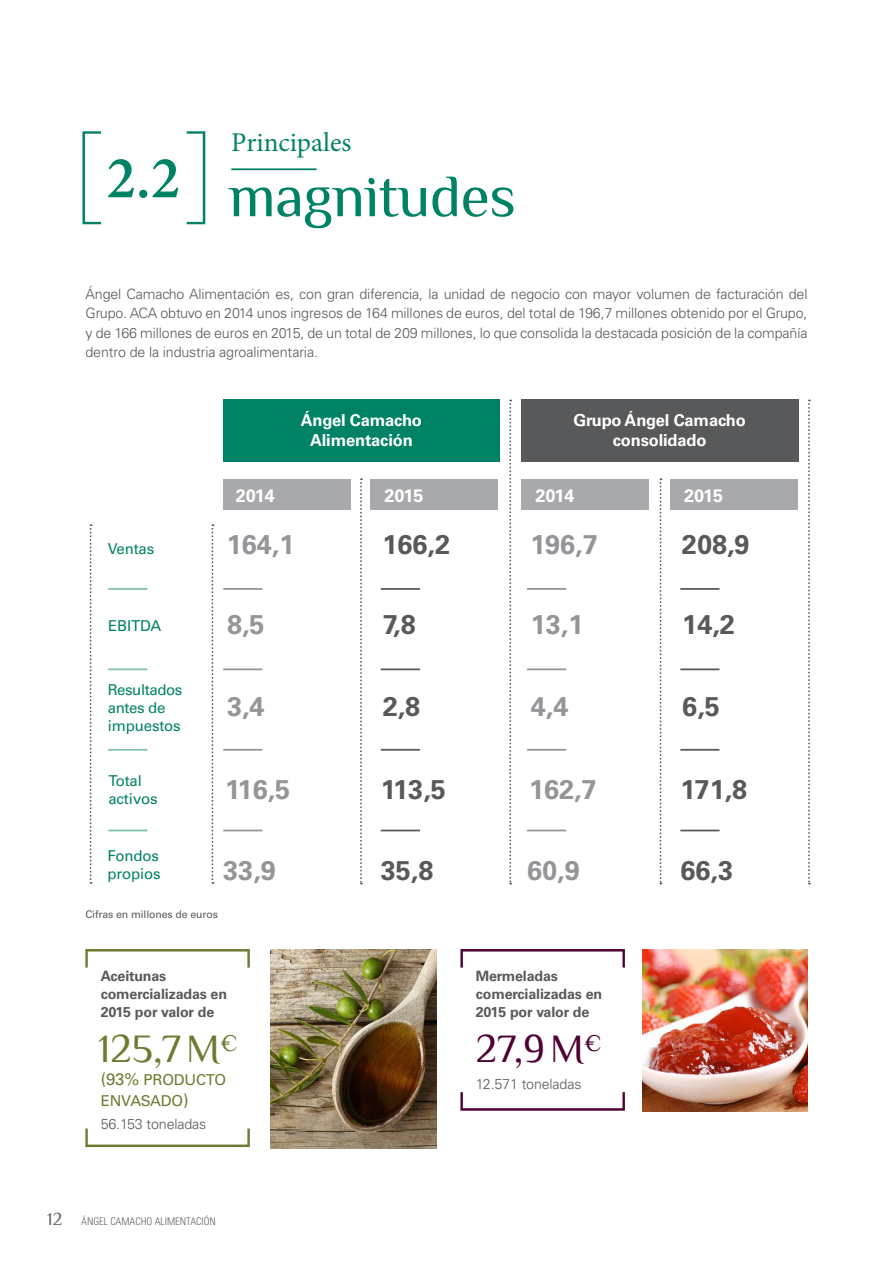
<style>
.page{position:relative;width:893px;height:1263px;background:#fff}
.page>*{position:absolute;margin:0;border:0;box-sizing:border-box;transform-origin:0 0}
.t1{font:60px "Philosopher";letter-spacing:-.01em;color:#008265}
.t2{font:600 60px "Minion Pro";color:#008265}
.t3{font:40.2px "Philosopher";color:#707932}
.t4{font:40.2px "Philosopher";color:#4f0035}
.t5{font:27.15px "Minion Pro";color:#008265}
.t6{font:700 27px "Univers LT Std";color:#939598}
.t7{font:700 27px "Univers LT Std";color:#58595b}
.t8{font:700 18px "Univers LT Std";color:#fff}
.t9{font:700 16.5px/19.5px "Univers LT Std";letter-spacing:-.01em;color:#fff;text-align:center}
.t10{font:15px/18px "Univers LT Std";letter-spacing:-.01em;color:#008265}
.t11{font:15px/21.1px "Univers LT Std";letter-spacing:-.01em;color:#707932}
.t12{font:300 14.25px/19.5px "Univers LT Std";letter-spacing:-.01em;color:#58595b;text-align:justify}
.t13{font:700 14.25px/18px "Univers LT Std";letter-spacing:-.01em;color:#58595b}
.t14{font:300 condensed 10.5px "Univers LT Std";color:#636466}
.t15{font:10.5px "Univers LT Std";letter-spacing:-.01em;color:#58595b}
.s1{font-size:16.65px}
.s2{font-family:"Philosopher";font-weight:400;font-stretch:normal;font-size:18px}
</style>
<div class="page">
<div style="left:670px;top:479px;width:127px;height:31px;background:#a7a9ac"></div>
<div style="left:370px;top:479px;width:128px;height:31px;background:#a7a9ac"></div>
<div style="left:521px;top:479px;width:128px;height:31px;background:#a7a9ac"></div>
<div style="left:223px;top:479px;width:127px;height:31px;background:#a7a9ac"></div>
<svg style="left:187px;top:131px;width:18px;height:93px"></svg>
<svg style="left:82px;top:131px;width:19px;height:93px"></svg>
<hr style="left:680px;top:588px;width:39px;height:2px;background:#58595b">
<hr style="left:381px;top:588px;width:39px;height:2px;background:#58595b">
<hr style="left:527px;top:588px;width:39px;height:2px;background:#939598">
<hr style="left:223px;top:588px;width:39px;height:2px;background:#939598">
<hr style="left:108px;top:588px;width:39px;height:2px;background:#80c0b2">
<hr style="left:680px;top:668px;width:39px;height:2px;background:#58595b">
<hr style="left:381px;top:668px;width:39px;height:2px;background:#58595b">
<hr style="left:527px;top:668px;width:39px;height:2px;background:#939598">
<hr style="left:223px;top:668px;width:39px;height:2px;background:#939598">
<hr style="left:108px;top:668px;width:39px;height:2px;background:#80c0b2">
<hr style="left:680px;top:749px;width:39px;height:2px;background:#58595b">
<hr style="left:381px;top:749px;width:39px;height:2px;background:#58595b">
<hr style="left:527px;top:749px;width:39px;height:2px;background:#939598">
<hr style="left:223px;top:749px;width:39px;height:2px;background:#939598">
<hr style="left:108px;top:749px;width:39px;height:2px;background:#80c0b2">
<hr style="left:680px;top:830px;width:39px;height:1px;background:#58595b">
<hr style="left:381px;top:830px;width:39px;height:1px;background:#58595b">
<hr style="left:527px;top:830px;width:39px;height:1px;background:#939598">
<hr style="left:223px;top:830px;width:39px;height:1px;background:#939598">
<hr style="left:108px;top:830px;width:39px;height:1px;background:#80c0b2">
<div style="left:223px;top:400px;width:277px;height:62px;background:#008265"></div>
<div style="left:521px;top:400px;width:277px;height:62px;background:#58595b"></div>
<img style="left:271px;top:949px;width:165px;height:199px">
<img style="left:643px;top:949px;width:165px;height:162px">
<svg style="left:85px;top:949px;width:165px;height:18px"></svg>
<svg style="left:460px;top:949px;width:165px;height:18px"></svg>
<svg style="left:85px;top:1128px;width:165px;height:19px"></svg>
<svg style="left:460px;top:1092px;width:165px;height:19px"></svg>
<svg style="left:660px;top:478px;width:1px;height:406px"></svg>
<svg style="left:360px;top:478px;width:2px;height:406px"></svg>
<svg style="left:212px;top:524px;width:1px;height:360px"></svg>
<svg style="left:90px;top:524px;width:2px;height:360px"></svg>
<svg style="left:509px;top:400px;width:2px;height:484px"></svg>
<svg style="left:808px;top:400px;width:2px;height:484px"></svg>
<hr style="left:231px;top:168px;width:86px;height:2px;background:#008265">
<h1 class="t2" style="left:106px;top:137px;width:75px">2.2</h1>
<h3 class="t5" style="left:231px;top:124px;width:122px">Principales</h3>
<h1 class="t1" style="left:229px;top:165px;width:289px">magnitudes</h1>
<p class="t12" style="left:86px;top:284px;width:723px">Ángel Camacho Alimentación es, con gran diferencia, la unidad de negocio con mayor volumen de facturación del Grupo. ACA obtuvo en 2014 unos ingresos de 164 millones de euros, del total de 196,7 millones obtenido por el Grupo, y de 166 millones de euros en 2015, de un total de 209 millones, lo que consolida la destacada posición de la compañía dentro de la industria agroalimentaria.</p>
<p class="t9" style="left:301px;top:411px;width:123px">Ángel Camacho<br>Alimentación</p>
<p class="t9" style="left:573px;top:411px;width:174px">Grupo Ángel Camacho consolidado</p>
<p class="t10" style="left:108px;top:540px;width:48px">Ventas</p>
<p class="t10" style="left:108px;top:617px;width:55px">EBITDA</p>
<p class="t10" style="left:108px;top:681px;width:76px">Resultados antes de impuestos</p>
<p class="t10" style="left:108px;top:771px;width:51px">Total activos</p>
<p class="t10" style="left:107px;top:847px;width:55px">Fondos propios</p>
<p class="t8" style="left:236px;top:485px;width:41px">2014</p>
<p class="t8" style="left:384px;top:485px;width:41px">2015</p>
<p class="t8" style="left:535px;top:485px;width:41px">2014</p>
<p class="t8" style="left:684px;top:485px;width:41px">2015</p>
<h3 class="t6" style="left:227px;top:529px;width:69px">164,1</h3>
<h3 class="t7" style="left:382px;top:529px;width:69px">166,2</h3>
<h3 class="t6" style="left:531px;top:529px;width:69px">196,7</h3>
<h3 class="t7" style="left:682px;top:529px;width:69px">208,9</h3>
<h3 class="t6" style="left:227px;top:608px;width:39px">8,5</h3>
<h3 class="t7" style="left:383px;top:608px;width:34px">7,8</h3>
<h3 class="t6" style="left:531px;top:608px;width:54px">13,1</h3>
<h3 class="t7" style="left:682px;top:608px;width:54px">14,2</h3>
<h3 class="t6" style="left:227px;top:690px;width:39px">3,4</h3>
<h3 class="t7" style="left:383px;top:690px;width:39px">2,8</h3>
<h3 class="t6" style="left:531px;top:690px;width:39px">4,4</h3>
<h3 class="t7" style="left:682px;top:690px;width:39px">6,5</h3>
<h3 class="t6" style="left:225px;top:774px;width:67px">116,5</h3>
<h3 class="t7" style="left:381px;top:774px;width:67px">113,5</h3>
<h3 class="t6" style="left:529px;top:774px;width:69px">162,7</h3>
<h3 class="t7" style="left:680px;top:774px;width:68px">171,8</h3>
<h3 class="t6" style="left:223px;top:855px;width:54px">33,9</h3>
<h3 class="t7" style="left:381px;top:855px;width:54px">35,8</h3>
<h3 class="t6" style="left:527px;top:855px;width:54px">60,9</h3>
<h3 class="t7" style="left:680px;top:855px;width:54px">66,3</h3>
<p class="t15" style="left:85px;top:908px;width:134px">Cifras en millones de euros</p>
<p class="t13" style="left:101px;top:967px;width:128px">Aceitunas comercializadas en<br>2015 por valor de</p>
<p class="t13" style="left:476px;top:967px;width:128px">Mermeladas comercializadas en<br>2015 por valor de</p>
<h2 class="t3" style="left:98px;top:1027px;width:141px">125,7M<sup>€</sup></h2>
<h2 class="t4" style="left:476px;top:1027px;width:127px">27,9M<sup>€</sup></h2>
<p class="t11" style="left:101px;top:1069px;width:127px"><span class="s1">(93%</span> PRODUCTO<br>ENVASADO<span class="s1">)</span></p>
<p class="t12" style="left:101px;top:1114px;width:107px">56.153 toneladas</p>
<p class="t14" style="left:47px;top:1215px;width:170px"><span class="s2">12</span> ÁNGEL CAMACHO ALIMENTACIÓN</p>
<p class="t12" style="left:476px;top:1074px;width:107px">12.571 toneladas</p>
</div>
